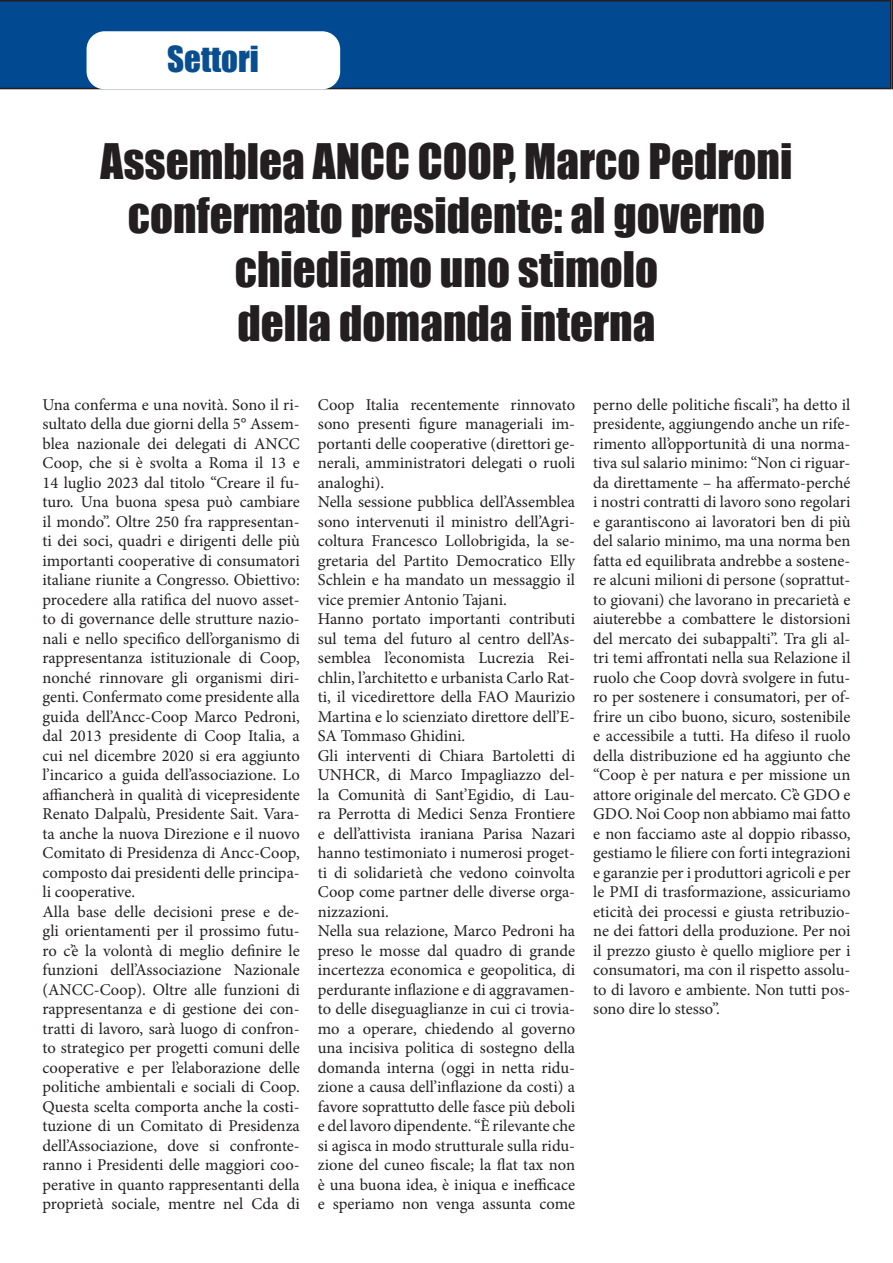
<style>
.page{position:relative;width:893px;height:1263px;background:#fff}
.page>*{position:absolute;margin:0;border:0;box-sizing:border-box;transform-origin:0 0}
.t1{font:45px "Impact";color:#231f20}
.t2{font:33px "Impact";color:#094e8e}
.t3{font:16.5px/19.5px "Minion Pro";color:#231f20;text-align:justify}
</style>
<div class="page">
<div style="left:0;top:0;width:891px;height:89px;background:#014a92"></div>
<div style="left:87px;top:31px;width:253px;height:58px;background:#fff;border-radius:18px"></div>
<svg style="left:891px;top:0;width:2px;height:89px"></svg>
<p class="t2" style="left:167px;top:33px;width:93px">Settori</p>
<p class="t1" style="left:101px;top:126px;width:693px">Assemblea ANCC COOP, Marco Pedroni</p>
<p class="t1" style="left:128px;top:180px;width:639px">confermato presidente: al governo</p>
<p class="t1" style="left:235px;top:234px;width:425px">chiediamo uno stimolo</p>
<p class="t1" style="left:238px;top:288px;width:419px">della domanda interna</p>
<p class="t3" style="left:43px;top:395px;width:259px">Una conferma e una novità. Sono il ri&shy;sultato della due giorni della 5° Assem&shy;blea nazionale dei delegati di ANCC Coop, che si è svolta a Roma il 13 e 14 luglio 2023 dal titolo “Creare il fu&shy;turo. Una buona spesa può cambiare il mondo”. Oltre 250 fra rappresentan&shy;ti dei soci, quadri e dirigenti delle più importanti cooperative di consumatori italiane riunite a Congresso. Obiettivo: procedere alla ratifica del nuovo asset&shy;to di governance delle strutture nazio&shy;nali e nello specifico dell’organismo di rappresentanza istituzionale di Coop, nonché rinnovare gli organismi diri&shy;genti. Confermato come presidente alla guida dell’Ancc-Coop Marco Pedroni, dal 2013 presidente di Coop Italia, a cui nel dicembre 2020 si era aggiunto l’incarico a guida dell’associazione. Lo affiancherà in qualità di vicepresidente Renato Dalpalù, Presidente Sait. Vara&shy;ta anche la nuova Direzione e il nuovo Comitato di Presidenza di Ancc-Coop, composto dai presidenti delle principa&shy;li cooperative.</p>
<p class="t3" style="left:43px;top:902px;width:259px">Alla base delle decisioni prese e de&shy;gli orientamenti per il prossimo futu&shy;ro c’è la volontà di meglio definire le funzioni dell’Associazione Nazionale (ANCC-Coop). Oltre alle funzioni di rappresentanza e di gestione dei con&shy;tratti di lavoro, sarà luogo di confron&shy;to strategico per progetti comuni delle cooperative e per l’elaborazione delle politiche ambientali e sociali di Coop.<br>Questa scelta comporta anche la costi&shy;tuzione di un Comitato di Presidenza dell’Associazione, dove si confronte&shy;ranno i Presidenti delle maggiori coo&shy;perative in quanto rappresentanti della proprietà sociale, mentre nel Cda di</p>
<p class="t3" style="left:318px;top:395px;width:259px">Coop Italia recentemente rinnovato sono presenti figure manageriali im&shy;portanti delle cooperative (direttori ge&shy;nerali, amministratori delegati o ruoli analoghi).</p>
<p class="t3" style="left:318px;top:492px;width:259px">Nella sessione pubblica dell’Assemblea sono intervenuti il ministro dell’Agri&shy;coltura Francesco Lollobrigida, la se&shy;gretaria del Partito Democratico Elly Schlein e ha mandato un messaggio il vice premier Antonio Tajani.</p>
<p class="t3" style="left:318px;top:609px;width:259px">Hanno portato importanti contributi sul tema del futuro al centro dell’As&shy;semblea l’economista Lucrezia Rei&shy;chlin, l’architetto e urbanista Carlo Rat&shy;ti, il vicedirettore della FAO Maurizio Martina e lo scienziato direttore dell’E-SA Tommaso Ghidini.</p>
<p class="t3" style="left:318px;top:746px;width:259px">Gli interventi di Chiara Bartoletti di UNHCR, di Marco Impagliazzo del&shy;la Comunità di Sant’Egidio, di Lau&shy;ra Perrotta di Medici Senza Frontiere e dell’attivista iraniana Parisa Nazari hanno testimoniato i numerosi proget&shy;ti di solidarietà che vedono coinvolta Coop come partner delle diverse orga&shy;nizzazioni.</p>
<p class="t3" style="left:318px;top:921px;width:259px">Nella sua relazione, Marco Pedroni ha preso le mosse dal quadro di grande incertezza economica e geopolitica, di perdurante inflazione e di aggravamen&shy;to delle diseguaglianze in cui ci trovia&shy;mo a operare, chiedendo al governo una incisiva politica di sostegno della domanda interna (oggi in netta ridu&shy;zione a causa dell’inflazione da costi) a favore soprattutto delle fasce più deboli e del lavoro dipendente. “È rilevante che si agisca in modo strutturale sulla ridu&shy;zione del cuneo fiscale; la flat tax non è una buona idea, è iniqua e inefficace e speriamo non venga assunta come</p>
<p class="t3" style="left:593px;top:395px;width:259px">perno delle politiche fiscali”, ha detto il presidente, aggiungendo anche un rife&shy;rimento all’opportunità di una norma&shy;tiva sul salario minimo: “Non ci riguar&shy;da direttamente – ha affermato-perché i nostri contratti di lavoro sono regolari e garantiscono ai lavoratori ben di più del salario minimo, ma una norma ben fatta ed equilibrata andrebbe a sostene&shy;re alcuni milioni di persone (soprattut&shy;to giovani) che lavorano in precarietà e aiuterebbe a combattere le distorsioni del mercato dei subappalti”. Tra gli al&shy;tri temi affrontati nella sua Relazione il ruolo che Coop dovrà svolgere in futu&shy;ro per sostenere i consumatori, per of&shy;frire un cibo buono, sicuro, sostenibile e accessibile a tutti. Ha difeso il ruolo della distribuzione ed ha aggiunto che “Coop è per natura e per missione un attore originale del mercato. C’è GDO e GDO. Noi Coop non abbiamo mai fatto e non facciamo aste al doppio ribasso, gestiamo le filiere con forti integrazioni e garanzie per i produttori agricoli e per le PMI di trasformazione, assicuriamo eticità dei processi e giusta retribuzio&shy;ne dei fattori della produzione. Per noi il prezzo giusto è quello migliore per i consumatori, ma con il rispetto assolu&shy;to di lavoro e ambiente. Non tutti pos&shy;sono dire lo stesso”.</p>
</div>
